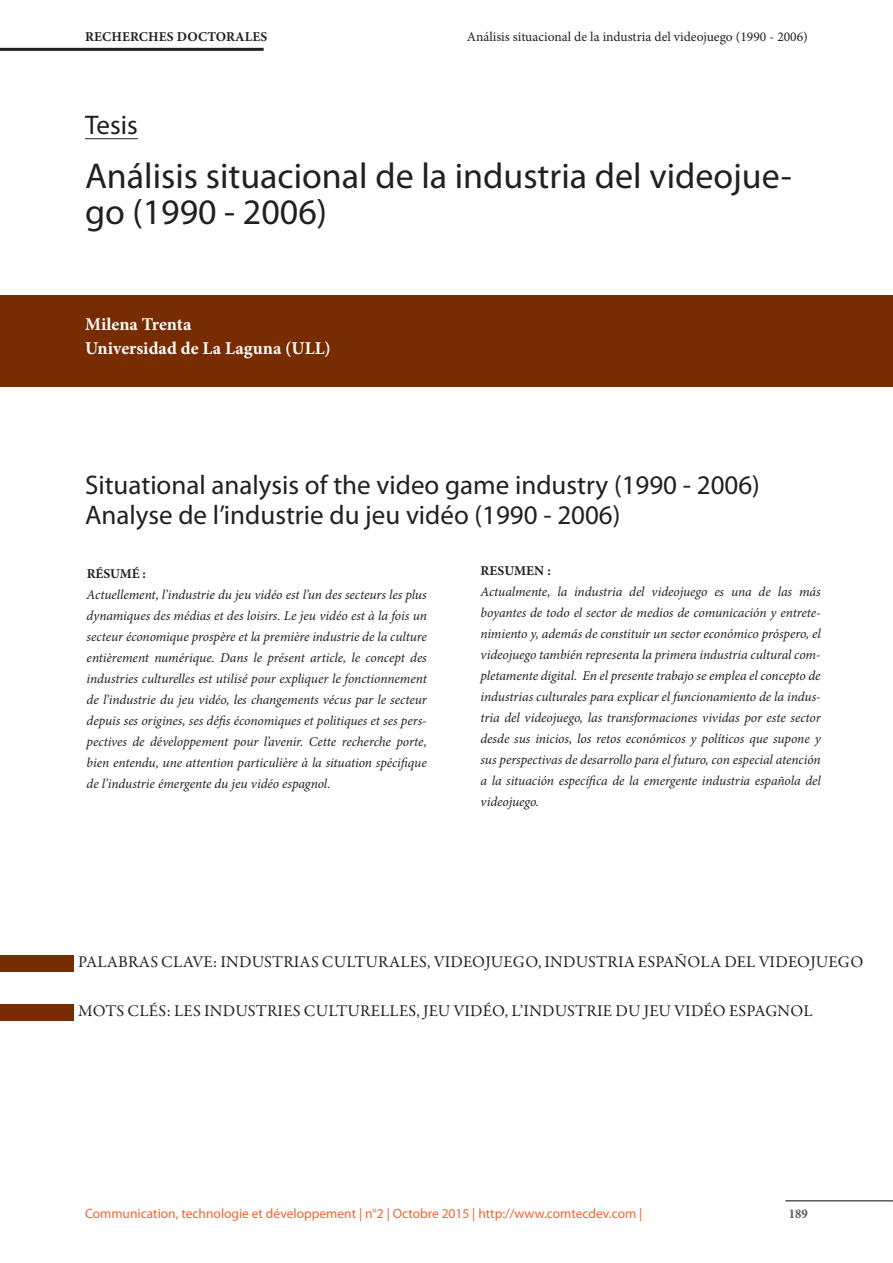
<style>
.page{position:relative;width:893px;height:1263px;background:#fff}
.page>*{position:absolute;margin:0;border:0;box-sizing:border-box;transform-origin:0 0}
.CORPS___Titre_articl{font:36px/36px "Myriad Pro";color:#231f20}
.CORPS_Titre_article{font:27px "Myriad Pro";color:#231f20}
.CORPS___Sur-titre_ar{font:27px "Myriad Pro";color:#231f20}
.CORPS___Auteur{font:700 18px "Minion Pro";color:#fff}
.CORPS___Paragraphe{font:16.5px "Garamond Premr Pro";letter-spacing:.01em;color:#231f20}
.t1{font:italic 13.5px/21px "Minion Pro";letter-spacing:-.005em;color:#231f20;text-align:justify}
.PIED___Titre_revue{font:13.5px "Myriad Pro";color:#f16232}
.TETE___Titre_article{font:13.5px "Minion Pro";color:#231f20}
.TETE___Titre_Rubriqu{font:700 13.5px "Minion Pro";letter-spacing:.01em;color:#231f20}
.PIED___Folio{font:700 condensed 13.5px "Minion Pro";color:#57585a}
</style>
<div class="page">
<hr style="left:0;top:48px;width:264px;height:3px;background:#231f20">
<hr style="left:785px;top:1200px;width:108px;height:1px;background:#57585a">
<div style="left:0;top:296px;width:893px;height:91px;background:#772c02"></div>
<hr style="left:85px;top:138px;width:53px;height:1px;background:#231f20">
<div style="left:0;top:955px;width:73px;height:17px;background:#772c02"></div>
<div style="left:0;top:1004px;width:73px;height:17px;background:#772c02"></div>
<p class="TETE___Titre_Rubriqu" style="left:85px;top:28px;width:184px">RECHERCHES DOCTORALES</p>
<p class="TETE___Titre_article" style="left:467px;top:28px;width:343px">Análisis situacional de la industria del videojuego (1990 - 2006)</p>
<p class="CORPS___Sur-titre_ar" style="left:85px;top:108px;width:54px">Tesis</p>
<p class="CORPS___Titre_articl" style="left:85px;top:157px;width:708px">Análisis situacional de la industria del videojue&shy;go (1990 - 2006)</p>
<p class="CORPS___Auteur" style="left:85px;top:311px;width:108px">Milena Trenta</p>
<p class="CORPS___Auteur" style="left:85px;top:335px;width:247px">Universidad de La Laguna (ULL)</p>
<p class="CORPS_Titre_article" style="left:85px;top:468px;width:676px">Situational analysis of the video game industry (1990 - 2006)</p>
<p class="CORPS_Titre_article" style="left:85px;top:498px;width:537px">Analyse de l’industrie du jeu vidéo (1990 - 2006)</p>
<p class="TETE___Titre_Rubriqu" style="left:87px;top:564px;width:61px">RÉSUMÉ :</p>
<p class="t1" style="left:87px;top:584px;width:342px">Actuellement, l’industrie du jeu vidéo est l’un des secteurs les plus dynamiques des médias et des loisirs. Le jeu vidéo est à la fois un secteur économique prospère et la première industrie de la culture entièrement numérique. Dans le présent article, le concept des industries culturelles est utilisé pour expliquer le fonctionnement de l’industrie du jeu vidéo, les changements vécus par le secteur depuis ses origines, ses défis économiques et politiques et ses pers&shy;pectives de développement pour l’avenir. Cette recherche porte, bien entendu, une attention particulière à la situation spécifique de l’industrie émergente du jeu vidéo espagnol.</p>
<p class="TETE___Titre_Rubriqu" style="left:481px;top:562px;width:72px">RESUMEN :</p>
<p class="t1" style="left:480px;top:581px;width:342px">Actualmente, la industria del videojuego es una de las más boyantes de todo el sector de medios de comunicación y entrete&shy;nimiento y, además de constituir un sector económico próspero, el videojuego también representa la primera industria cultural com&shy;pletamente digital. En el presente trabajo se emplea el concepto de industrias culturales para explicar el funcionamiento de la indus&shy;tria del videojuego, las transformaciones vividas por este sector desde sus inicios, los retos económicos y políticos que supone y sus perspectivas de desarrollo para el futuro, con especial atención a la situación específica de la emergente industria española del videojuego.</p>
<p class="CORPS___Paragraphe" style="left:78px;top:951px;width:786px">PALABRAS CLAVE: INDUSTRIAS CULTURALES, VIDEOJUEGO, INDUSTRIA ESPAÑOLA DEL VIDEOJUEGO</p>
<p class="CORPS___Paragraphe" style="left:78px;top:1001px;width:736px">MOTS CLÉS: LES INDUSTRIES CULTURELLES, JEU VIDÉO, L’INDUSTRIE DU JEU VIDÉO ESPAGNOL</p>
<p class="PIED___Titre_revue" style="left:85px;top:1205px;width:559px">Communication, technologie et développement | n°2 | Octobre 2015 | http://www.comtecdev.com |</p>
<p class="PIED___Folio" style="left:789px;top:1204px;width:21px">189</p>
</div>
